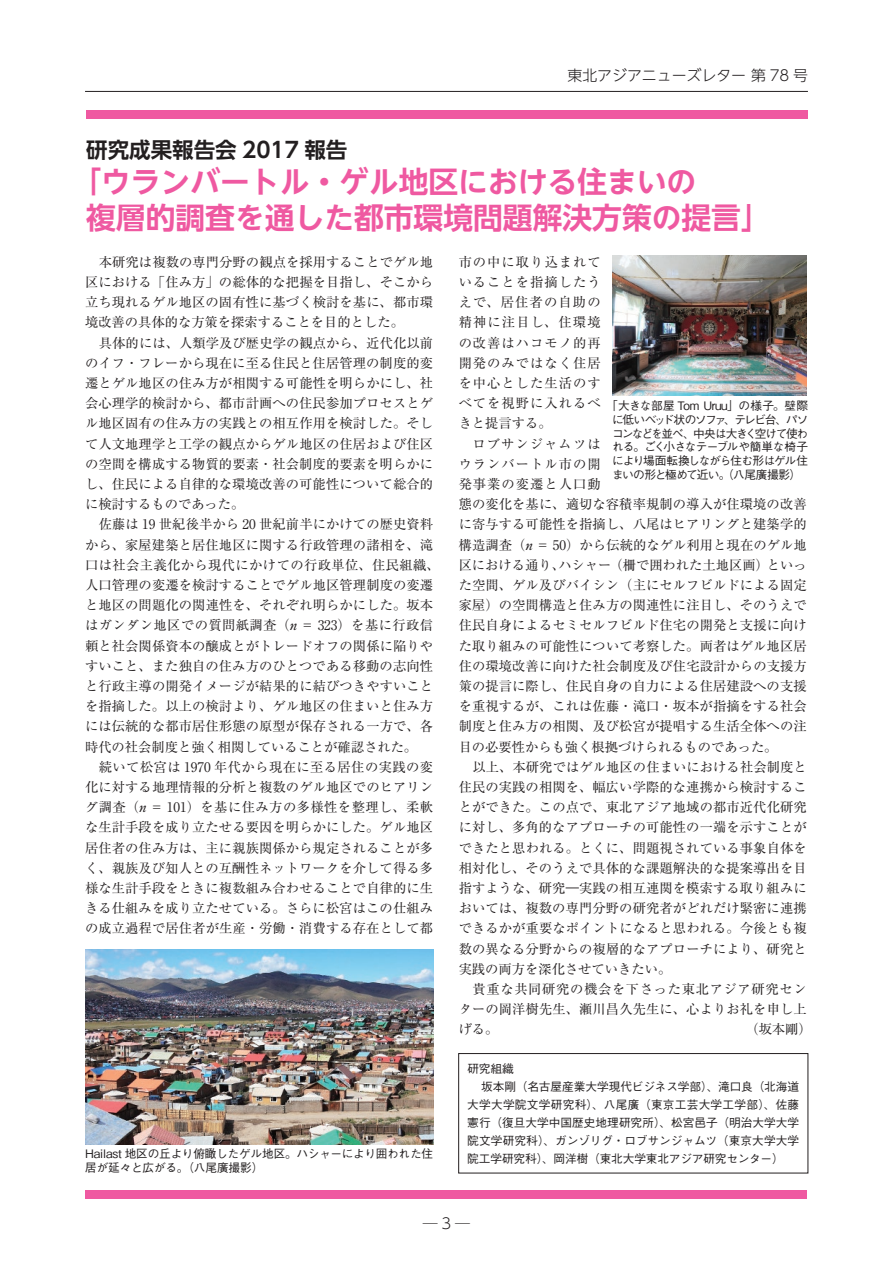
<style>
.page{position:relative;width:893px;height:1263px;background:#fff}
.page>*{position:absolute;margin:0;border:0;box-sizing:border-box;transform-origin:0 0}
.t1{font:700 29.7px "UD Shin Go NT Pro De";color:#ef59a1}
.t2{font:700 21.45px "UD Shin Go NT Pro De";color:#231f20}
.t3{font:300 14.85px "UD Shin Go NT Pro";color:#231f20}
.本文{font:13.35px/20.2px "Ryumin Pro";letter-spacing:.01em;color:#231f20;text-align:justify}
.教員紹介{font:500 11.7px/18px "Gothic BBB Pro";letter-spacing:-.005em;color:#231f20;text-align:justify}
.キャプション{font:500 11.7px/13.8px "Gothic BBB Pro";letter-spacing:-.08em;color:#231f20;text-align:center}
.キャプション-2{font:500 11.7px "Gothic BBB Pro";letter-spacing:-.02em;color:#231f20}
.キャプション-3{font:500 11.7px "Gothic BBB Pro";letter-spacing:-.015em;color:#231f20}
</style>
<div class="page">
<hr style="left:85px;top:91px;width:723px;height:1px;background:#231f20">
<div style="left:85px;top:1191px;width:722px;height:8px;background:#ef59a1"></div>
<div style="left:86px;top:111px;width:722px;height:8px;background:#ef59a1"></div>
<div style="left:458px;top:1053px;width:350px;height:120px;border:1px solid #231f20"></div>
<img style="left:85px;top:949px;width:348px;height:196px">
<img style="left:612px;top:255px;width:195px;height:140px">
<p class="t3" style="left:567px;top:63px;width:242px">東北アジアニューズレター 第 78 号</p>
<p class="t2" style="left:86px;top:132px;width:263px">研究成果報告会 2017 報告</p>
<p class="t1" style="left:71px;top:157px;width:627px">「ウランバートル・ゲル地区における住まいの</p>
<p class="t1" style="left:86px;top:193px;width:686px">複層的調査を通した都市環境問題解決方策の提言」</p>
<p class="本文" style="left:85px;top:251px;width:350px;text-indent:14px">本研究は複数の専門分野の観点を採用することでゲル地区における「住み方」の総体的な把握を目指し、そこから立ち現れるゲル地区の固有性に基づく検討を基に、都市環境改善の具体的な方策を探索することを目的とした。</p>
<p class="本文" style="left:85px;top:332px;width:350px;text-indent:14px">具体的には、人類学及び歴史学の観点から、近代化以前のイフ・フレーから現在に至る住民と住居管理の制度的変遷とゲル地区の住み方が相関する可能性を明らかにし、社会心理学的検討から、都市計画への住民参加プロセスとゲル地区固有の住み方の実践との相互作用を検討した。そして人文地理学と工学の観点からゲル地区の住居および住区の空間を構成する物質的要素・社会制度的要素を明らかにし、住民による自律的な環境改善の可能性について総合的に検討するものであった。</p>
<p class="本文" style="left:85px;top:513px;width:356px;text-align:left;text-indent:14px">佐藤は 19 世紀後半から 20 世紀前半にかけての歴史資料から、家屋建築と居住地区に関する行政管理の諸相を、滝口は社会主義化から現代にかけての行政単位、住民組織、人口管理の変遷を検討することでゲル地区管理制度の変遷と地区の問題化の関連性を、それぞれ明らかにした。坂本はガンダン地区での質問紙調査（n ＝ 323）を基に行政信頼と社会関係資本の醸成とがトレードオフの関係に陥りやすいこと、また独自の住み方のひとつである移動の志向性と行政主導の開発イメージが結果的に結びつきやすいことを指摘した。以上の検討より、ゲル地区の住まいと住み方には伝統的な都市居住形態の原型が保存される一方で、各時代の社会制度と強く相関していることが確認された。</p>
<p class="本文" style="left:85px;top:756px;width:350px;text-indent:14px">続いて松宮は 1970 年代から現在に至る居住の実践の変化に対する地理情報的分析と複数のゲル地区でのヒアリング調査（n ＝ 101）を基に住み方の多様性を整理し、柔軟な生計手段を成り立たせる要因を明らかにした。ゲル地区居住者の住み方は、主に親族関係から規定されることが多く、親族及び知人との互酬性ネットワークを介して得る多様な生計手段をときに複数組み合わせることで自律的に生きる仕組みを成り立たせている。さらに松宮はこの仕組みの成立過程で居住者が生産・労働・消費する存在として都</p>
<p class="本文" style="left:459px;top:251px;width:143px">市の中に取り込まれていることを指摘したうえで、居住者の自助の精神に注目し、住環境の改善はハコモノ的再開発のみではなく住居を中心とした生活のすべてを視野に入れるべきと提言する。</p>
<p class="本文" style="left:459px;top:433px;width:350px;text-align:left;text-indent:14px">ロブサンジャムツは<br>ウランバートル市の開<br>発事業の変遷と人口動<br>態の変化を基に、適切な容積率規制の導入が住環境の改善に寄与する可能性を指摘し、八尾はヒアリングと建築学的構造調査（n ＝ 50）から伝統的なゲル利用と現在のゲル地区における通り、ハシャー（柵で囲われた土地区画）といった空間、ゲル及びバイシン（主にセルフビルドによる固定家屋）の空間構造と住み方の関連性に注目し、そのうえで住民自身によるセミセルフビルド住宅の開発と支援に向けた取り組みの可能性について考察した。両者はゲル地区居住の環境改善に向けた社会制度及び住宅設計からの支援方策の提言に際し、住民自身の自力による住居建設への支援を重視するが、これは佐藤・滝口・坂本が指摘をする社会制度と住み方の相関、及び松宮が提唱する生活全体への注目の必要性からも強く根拠づけられるものであった。</p>
<p class="本文" style="left:459px;top:756px;width:350px;text-indent:14px">以上、本研究ではゲル地区の住まいにおける社会制度と住民の実践の相関を、幅広い学際的な連携から検討することができた。この点で、東北アジア地域の都市近代化研究に対し、多角的なアプローチの可能性の一端を示すことができたと思われる。とくに、問題視されている事象自体を相対化し、そのうえで具体的な課題解決的な提案導出を目指すような、研究―実践の相互連関を模索する取り組みにおいては、複数の専門分野の研究者がどれだけ緊密に連携できるかが重要なポイントになると思われる。今後とも複数の異なる分野からの複層的なアプローチにより、研究と実践の両方を深化させていきたい。</p>
<p class="本文" style="left:459px;top:978px;width:350px;text-indent:14px">貴重な共同研究の機会を下さった東北アジア研究センターの岡洋樹先生、瀬川昌久先生に、心よりお礼を申し上げる。</p>
<p class="キャプション" style="left:606px;top:397px;width:203px">「大きな部屋 Tom Uruu」の様子。壁際に低いベッド状のソファ、テレビ台、パソコンなどを並べ、中央は大きく空けて使われる。ごく小さなテーブルや簡単な椅子により場面転換しながら住む形はゲル住まいの形と極めて近い。（八尾廣撮影）</p>
<p class="本文" style="left:745px;top:1018px;width:68px">（坂本剛）</p>
<p class="教員紹介" style="left:467px;top:1058px;width:48px">研究組織</p>
<p class="教員紹介" style="left:467px;top:1076px;width:333px;text-indent:14px">坂本剛（名古屋産業大学現代ビジネス学部）、滝口良（北海道大学大学院文学研究科）、八尾廣（東京工芸大学工学部）、佐藤憲行（復旦大学中国歴史地理研究所）、松宮邑子（明治大学大学院文学研究科）、ガンゾリグ・ロブサンジャムツ（東京大学大学</p>
<p class="キャプション-2" style="left:85px;top:1145px;width:350px">Hailast 地区の丘より俯瞰したゲル地区。ハシャーにより囲われた住</p>
<p class="教員紹介" style="left:467px;top:1148px;width:318px">院工学研究科）、岡洋樹（東北大学東北アジア研究センター）</p>
<p class="キャプション-3" style="left:85px;top:1158px;width:180px">居が延々と広がる。（八尾廣撮影）</p>
<p class="t3" style="left:423px;top:1212px;width:49px">─3─</p>
</div>
